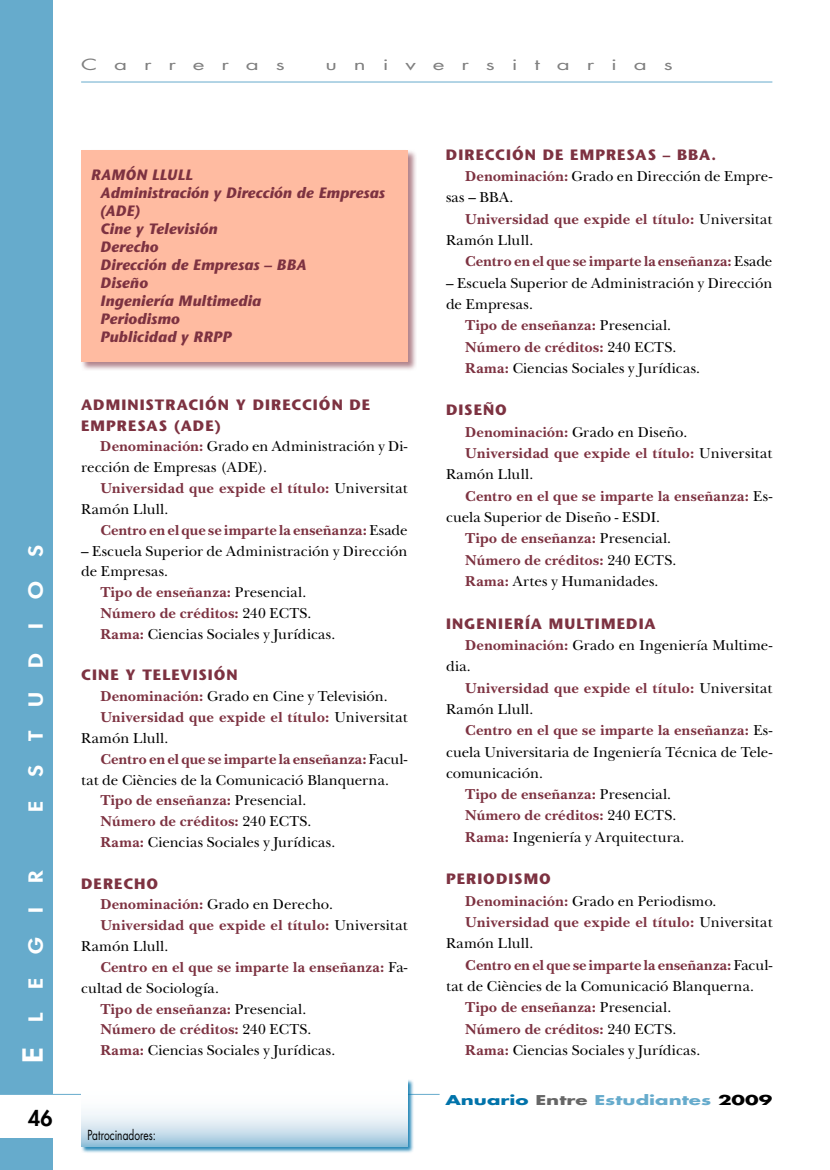
<style>
.page{position:relative;width:830px;height:1170px;background:#fff}
.page>*{position:absolute;margin:0;border:0;box-sizing:border-box;transform-origin:0 0}
.t1{font:800 27px "Futura Std";color:#fff;scale:1.2 1}
.t2{font:800 21px "Futura Std";color:#000}
.t3{font:800 18.9px "Futura Std";color:#fff;scale:1.2 1}
.t4{font:700 15px "New Baskerville Std";letter-spacing:.02em;color:#7d3241}
.t5{font:15px "New Baskerville Std";letter-spacing:.01em;color:#000}
.t6{font:italic 700 15px/18px "Stone Sans Std";letter-spacing:.01em;color:#7d3241}
.t7{font:700 15px "Stone Sans Std";letter-spacing:.07em;color:#7d3241}
.t8{font:15px "Futura Std";letter-spacing:.75em;color:#808080;scale:1.5 1}
.t9{font:13.5px "Futura Std";letter-spacing:.005em;color:#000;scale:.75 1}
.t10{font:700 13.2px "Futura Std";color:#66abcc;scale:1.5 1}
.s1{font-size:18.9px}
.s2{font-weight:700;color:#7d3241}
.s3{font-weight:400;color:#000}
.s4{color:#0073aa}
.s5{color:#666}
.s6{color:#000}
</style>
<div class="page">
<div style="left:0;top:0;width:52px;height:1169px;background:#66abcc"></div>
<div style="left:0;top:1093px;width:52px;height:44px;background:#fff"></div>
<hr style="left:81px;top:82px;width:691px;height:1px;background:#66abcc">
<hr style="left:0;top:1093px;width:439px;height:1px;background:#66abcc">
<div style="left:80px;top:149px;width:337px;height:222px;background:#7d3241;opacity:.6"></div>
<div style="left:81px;top:150px;width:326px;height:211px;background:#ffbba1"></div>
<div style="left:81px;top:1079px;width:333px;height:74px;background:#0073aa;opacity:.85"></div>
<svg style="left:81px;top:1079px;width:326px;height:67px"></svg>
<p class="t8" style="left:81px;top:55px;width:137px">Carreras</p>
<p class="t8" style="left:325px;top:55px;width:233px">universitarias</p>
<p class="t3" style="left:24px;top:557px;width:11px;rotate:-90deg">s</p>
<p class="t3" style="left:24px;top:598px;width:16px;rotate:-90deg">o</p>
<p class="t3" style="left:24px;top:628px;width:6px;rotate:-90deg">i</p>
<p class="t3" style="left:24px;top:667px;width:14px;rotate:-90deg">d</p>
<p class="t3" style="left:24px;top:707px;width:14px;rotate:-90deg">u</p>
<p class="t3" style="left:24px;top:741px;width:10px;rotate:-90deg">t</p>
<p class="t3" style="left:24px;top:777px;width:11px;rotate:-90deg">s</p>
<p class="t3" style="left:24px;top:812px;width:9px;rotate:-90deg">e</p>
<p class="t3" style="left:24px;top:882px;width:12px;rotate:-90deg">r</p>
<p class="t3" style="left:24px;top:913px;width:6px;rotate:-90deg">i</p>
<p class="t3" style="left:24px;top:954px;width:15px;rotate:-90deg">g</p>
<p class="t3" style="left:24px;top:989px;width:9px;rotate:-90deg">e</p>
<p class="t1" style="left:16px;top:1062px;width:43px;rotate:-90deg">E <span class="s1">l</span></p>
<p class="t2" style="left:28px;top:1104px;width:26px">46</p>
<p class="t6" style="left:100px;top:166px;width:286px;text-indent:-10px">RAMÓN LLULL<br>Administración y Dirección de Empresas (ADE)<br>Cine y Televisión<br>Derecho<br>Dirección de Empresas – BBA<br>Diseño<br>Ingeniería Multimedia<br>Periodismo<br>Publicidad y RRPP</p>
<p class="t7" style="left:81px;top:395px;width:290px">ADMINISTRACIÓN Y DIRECCIÓN DE</p>
<p class="t7" style="left:81px;top:416px;width:141px">EMPRESAS (ADE)</p>
<p class="t5" style="left:100px;top:438px;width:308px"><span class="s2">Denominación:</span> Grado en Administración y Di-</p>
<p class="t5" style="left:81px;top:458px;width:187px">rección de Empresas (ADE).</p>
<p class="t4" style="left:100px;top:479px;width:308px">Universidad que expide el título: <span class="s3">Universitat</span></p>
<p class="t5" style="left:81px;top:500px;width:89px">Ramón Llull.</p>
<p class="t4" style="left:100px;top:521px;width:308px">Centro en el que se imparte la enseñanza: <span class="s3">Esade</span></p>
<p class="t5" style="left:81px;top:542px;width:328px">– Escuela Superior de Administración y Dirección</p>
<p class="t5" style="left:81px;top:562px;width:88px">de Empresas.</p>
<p class="t4" style="left:100px;top:583px;width:207px">Tipo de enseñanza: <span class="s3">Presencial.</span></p>
<p class="t4" style="left:100px;top:604px;width:212px">Número de créditos: <span class="s3">240 ECTS.</span></p>
<p class="t5" style="left:100px;top:625px;width:236px"><span class="s2">Rama:</span> Ciencias Sociales y Jurídicas.</p>
<p class="t7" style="left:81px;top:666px;width:158px">CINE Y TELEVISIÓN</p>
<p class="t5" style="left:100px;top:687px;width:289px"><span class="s2">Denominación:</span> Grado en Cine y Televisión.</p>
<p class="t4" style="left:100px;top:708px;width:308px">Universidad que expide el título: <span class="s3">Universitat</span></p>
<p class="t5" style="left:81px;top:729px;width:89px">Ramón Llull.</p>
<p class="t4" style="left:100px;top:750px;width:308px">Centro en el que se imparte la enseñanza: <span class="s3">Facul-</span></p>
<p class="t5" style="left:81px;top:771px;width:309px">tat de Ciències de la Comunicació Blanquerna.</p>
<p class="t4" style="left:100px;top:791px;width:207px">Tipo de enseñanza: <span class="s3">Presencial.</span></p>
<p class="t4" style="left:100px;top:812px;width:212px">Número de créditos: <span class="s3">240 ECTS.</span></p>
<p class="t5" style="left:100px;top:833px;width:236px"><span class="s2">Rama:</span> Ciencias Sociales y Jurídicas.</p>
<p class="t7" style="left:81px;top:874px;width:79px">DERECHO</p>
<p class="t5" style="left:100px;top:895px;width:234px"><span class="s2">Denominación:</span> Grado en Derecho.</p>
<p class="t4" style="left:100px;top:916px;width:308px">Universidad que expide el título: <span class="s3">Universitat</span></p>
<p class="t5" style="left:81px;top:937px;width:89px">Ramón Llull.</p>
<p class="t4" style="left:100px;top:958px;width:308px">Centro en el que se imparte la enseñanza: <span class="s3">Fa-</span></p>
<p class="t5" style="left:81px;top:979px;width:139px">cultad de Sociología.</p>
<p class="t4" style="left:100px;top:999px;width:207px">Tipo de enseñanza: <span class="s3">Presencial.</span></p>
<p class="t4" style="left:100px;top:1020px;width:212px">Número de créditos: <span class="s3">240 ECTS.</span></p>
<p class="t5" style="left:100px;top:1041px;width:236px"><span class="s2">Rama:</span> Ciencias Sociales y Jurídicas.</p>
<p class="t9" style="left:87px;top:1126px;width:93px">Patrocinadores:</p>
<p class="t7" style="left:446px;top:145px;width:271px">DIRECCIÓN DE EMPRESAS – BBA.</p>
<p class="t5" style="left:465px;top:167px;width:308px"><span class="s2">Denominación:</span> Grado en Dirección de Empre-</p>
<p class="t5" style="left:446px;top:189px;width:69px">sas – BBA.</p>
<p class="t4" style="left:465px;top:210px;width:308px">Universidad que expide el título: <span class="s3">Universitat</span></p>
<p class="t5" style="left:446px;top:231px;width:89px">Ramón Llull.</p>
<p class="t4" style="left:465px;top:253px;width:308px">Centro en el que se imparte la enseñanza: <span class="s3">Esade</span></p>
<p class="t5" style="left:446px;top:274px;width:328px">– Escuela Superior de Administración y Dirección</p>
<p class="t5" style="left:446px;top:295px;width:88px">de Empresas.</p>
<p class="t4" style="left:465px;top:316px;width:207px">Tipo de enseñanza: <span class="s3">Presencial.</span></p>
<p class="t4" style="left:465px;top:338px;width:212px">Número de créditos: <span class="s3">240 ECTS.</span></p>
<p class="t5" style="left:465px;top:359px;width:236px"><span class="s2">Rama:</span> Ciencias Sociales y Jurídicas.</p>
<p class="t7" style="left:446px;top:401px;width:62px">DISEÑO</p>
<p class="t5" style="left:465px;top:423px;width:223px"><span class="s2">Denominación:</span> Grado en Diseño.</p>
<p class="t4" style="left:465px;top:444px;width:308px">Universidad que expide el título: <span class="s3">Universitat</span></p>
<p class="t5" style="left:446px;top:466px;width:89px">Ramón Llull.</p>
<p class="t4" style="left:465px;top:487px;width:308px">Centro en el que se imparte la enseñanza: <span class="s3">Es-</span></p>
<p class="t5" style="left:446px;top:508px;width:215px">cuela Superior de Diseño - ESDI.</p>
<p class="t4" style="left:465px;top:529px;width:207px">Tipo de enseñanza: <span class="s3">Presencial.</span></p>
<p class="t4" style="left:465px;top:551px;width:212px">Número de créditos: <span class="s3">240 ECTS.</span></p>
<p class="t5" style="left:465px;top:572px;width:195px"><span class="s2">Rama:</span> Artes y Humanidades.</p>
<p class="t7" style="left:446px;top:614px;width:211px">INGENIERÍA MULTIMEDIA</p>
<p class="t5" style="left:465px;top:636px;width:308px"><span class="s2">Denominación:</span> Grado en Ingeniería Multime-</p>
<p class="t5" style="left:446px;top:657px;width:26px">dia.</p>
<p class="t4" style="left:465px;top:679px;width:308px">Universidad que expide el título: <span class="s3">Universitat</span></p>
<p class="t5" style="left:446px;top:700px;width:89px">Ramón Llull.</p>
<p class="t4" style="left:465px;top:721px;width:308px">Centro en el que se imparte la enseñanza: <span class="s3">Es-</span></p>
<p class="t5" style="left:446px;top:742px;width:328px">cuela Universitaria de Ingeniería Técnica de Tele-</p>
<p class="t5" style="left:446px;top:764px;width:98px">comunicación.</p>
<p class="t4" style="left:465px;top:785px;width:207px">Tipo de enseñanza: <span class="s3">Presencial.</span></p>
<p class="t4" style="left:465px;top:806px;width:212px">Número de créditos: <span class="s3">240 ECTS.</span></p>
<p class="t5" style="left:465px;top:828px;width:220px"><span class="s2">Rama:</span> Ingeniería y Arquitectura.</p>
<p class="t7" style="left:446px;top:870px;width:106px">PERIODISMO</p>
<p class="t5" style="left:465px;top:892px;width:252px"><span class="s2">Denominación:</span> Grado en Periodismo.</p>
<p class="t4" style="left:465px;top:913px;width:308px">Universidad que expide el título: <span class="s3">Universitat</span></p>
<p class="t5" style="left:446px;top:934px;width:89px">Ramón Llull.</p>
<p class="t4" style="left:465px;top:955px;width:308px">Centro en el que se imparte la enseñanza: <span class="s3">Facul-</span></p>
<p class="t5" style="left:446px;top:977px;width:309px">tat de Ciències de la Comunicació Blanquerna.</p>
<p class="t4" style="left:465px;top:998px;width:207px">Tipo de enseñanza: <span class="s3">Presencial.</span></p>
<p class="t4" style="left:465px;top:1019px;width:212px">Número de créditos: <span class="s3">240 ECTS.</span></p>
<p class="t5" style="left:465px;top:1041px;width:236px"><span class="s2">Rama:</span> Ciencias Sociales y Jurídicas.</p>
<p class="t10" style="left:445px;top:1091px;width:219px"><span class="s4">Anuario</span> <span class="s5">Entre</span> Estudiantes <span class="s6">2009</span></p>
</div>
